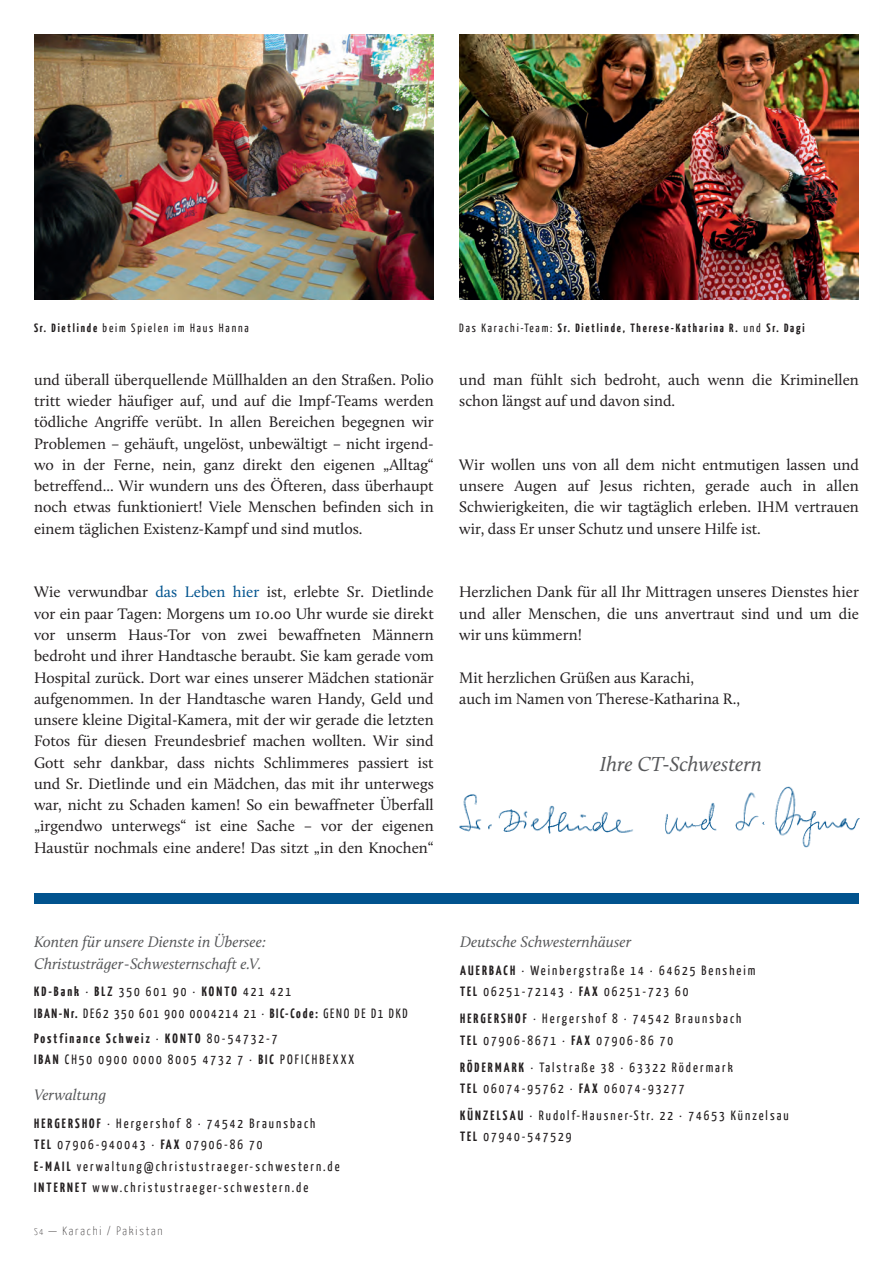
<style>
.page{position:relative;width:893px;height:1263px;background:#fff}
.page>*{position:absolute;margin:0;border:0;box-sizing:border-box;transform-origin:0 0}
.t1{font:italic 21px "Calluna";color:#57585a}
.t2{font:15.75px/21.3px "Calluna";color:#231f20;text-align:justify}
.t3{font:italic 15.75px/21.3px "Calluna";color:#57585a}
.t4{font:13.5px/21.3px "Yanone Kaffeesatz";letter-spacing:.15em;color:#231f20}
.t5{font:13.5px/21.3px "Yanone Kaffeesatz";letter-spacing:.125em;color:#231f20}
.t6{font:700 13.5px "Yanone Kaffeesatz";letter-spacing:.16em;color:#231f20}
.t7{font:700 12px "Yanone Kaffeesatz";letter-spacing:.15em;color:#231f20}
.t8{font:12px "Yanone Kaffeesatz";letter-spacing:.15em;color:#231f20}
.t9{font:100 12px "Yanone Kaffeesatz";letter-spacing:.15em;color:#231f20}
.s1{font-weight:700}
.s2{font-weight:400}
.s3{color:#01538e}
.s4{font-size:9.75px}
</style>
<div class="page">
<div style="left:34px;top:893px;width:825px;height:11px;background:#01538e"></div>
<img style="left:34px;top:34px;width:400px;height:266px">
<img style="left:459px;top:34px;width:400px;height:266px">
<img style="left:459px;top:786px;width:401px;height:62px">
<p class="t8" style="left:34px;top:320px;width:216px"><span class="s1">SR. DIETLINDE</span> beim Spielen im Haus Hanna</p>
<p class="t7" style="left:459px;top:320px;width:347px"><span class="s2">Das Karachi-Team:</span> SR. DIETLINDE, THERESE-KATHARINA R. <span class="s2">und</span> SR. DAGI</p>
<p class="t2" style="left:34px;top:369px;width:401px">und überall überquellende Müllhalden an den Straßen. Polio tritt wieder häufiger auf, und auf die Impf-Teams werden tödliche Angriffe verübt. In allen Bereichen begegnen wir Problemen – gehäuft, ungelöst, unbewältigt – nicht irgend&shy;wo in der Ferne, nein, ganz direkt den eigenen „Alltag“ betreffend... Wir wundern uns des Öfteren, dass überhaupt noch etwas funktioniert! Viele Menschen befinden sich in einem täglichen Existenz-Kampf und sind mutlos.</p>
<p class="t2" style="left:34px;top:581px;width:401px">Wie verwundbar <span class="s3">das Leben hier</span> ist, erlebte Sr. Dietlinde vor ein paar Tagen: Morgens um 10.00 Uhr wurde sie direkt vor unserm Haus-Tor von zwei bewaffneten Männern bedroht und ihrer Handtasche beraubt. Sie kam gerade vom Hospital zurück. Dort war eines unserer Mädchen stationär aufgenommen. In der Handtasche waren Handy, Geld und unsere kleine Digital-Kamera, mit der wir gerade die letzten Fotos für diesen Freundesbrief machen wollten. Wir sind Gott sehr dankbar, dass nichts Schlimmeres passiert ist und Sr. Dietlinde und ein Mädchen, das mit ihr unterwegs war, nicht zu Schaden kamen! So ein bewaffneter Überfall „irgendwo unterwegs“ ist eine Sache – vor der eigenen Haustür nochmals eine andere! Das sitzt „in den Knochen“</p>
<p class="t2" style="left:459px;top:369px;width:401px">und man fühlt sich bedroht, auch wenn die Kriminellen schon längst auf und davon sind.</p>
<p class="t2" style="left:459px;top:454px;width:401px">Wir wollen uns von all dem nicht entmutigen lassen und unsere Augen auf Jesus richten, gerade auch in allen Schwierigkeiten, die wir tagtäglich erleben. IHM vertrauen wir, dass Er unser Schutz und unsere Hilfe ist.</p>
<p class="t2" style="left:459px;top:581px;width:401px">Herzlichen Dank für all Ihr Mittragen unseres Dienstes hier und aller Menschen, die uns anvertraut sind und um die wir uns kümmern!</p>
<p class="t2" style="left:459px;top:666px;width:282px">Mit herzlichen Grüßen aus Karachi,<br>auch im Namen von Therese-Katharina R.,</p>
<h1 class="t1" style="left:600px;top:751px;width:164px">Ihre CT-Schwestern</h1>
<p class="t3" style="left:34px;top:931px;width:234px">Konten für unsere Dienste in Übersee:<br>Christusträger-Schwesternschaft e.V.</p>
<p class="t5" style="left:34px;top:980px;width:375px"><span class="s1">KD-BANK</span> · <span class="s1">BLZ</span> 350 601 90 · <span class="s1">KONTO</span> 421 421<br><span class="s1">IBAN-NR.</span> DE62 350 601 900 0004214 21 · <span class="s1">BIC-CODE:</span> GENO DE D1 DKD</p>
<p class="t4" style="left:34px;top:1027px;width:322px"><span class="s1">POSTFINANCE SCHWEIZ</span> · <span class="s1">KONTO</span> 80-54732-7<br><span class="s1">IBAN</span> CH50 0900 0000 8005 4732 7 · <span class="s1">BIC</span> POFICHBEXXX</p>
<p class="t3" style="left:34px;top:1084px;width:74px">Verwaltung</p>
<p class="t6" style="left:34px;top:1114px;width:42px">HERGERSHOF</p>
<p class="t4" style="left:34px;top:1112px;width:283px;text-indent:73px">· Hergershof 8 · 74542 Braunsbach<br><span class="s1">TEL</span> 07906-940043 · <span class="s1">FAX</span> 07906-86 70<br><span class="s1">E-MAIL</span></p>
<p class="t4" style="left:34px;top:1155px;width:307px;text-indent:43px">verwaltung@christustraeger-schwestern.de<br><span class="s1">INTER NET</span> www.christustraeger-schwestern.de</p>
<p class="t9" style="left:34px;top:1224px;width:130px"><span class="s4">s4</span> — Karachi / Pakistan</p>
<p class="t3" style="left:460px;top:931px;width:173px">Deutsche Schwesternhäuser</p>
<p class="t6" style="left:460px;top:961px;width:30px">AUERBACH</p>
<p class="t4" style="left:460px;top:959px;width:297px;text-indent:61px">· Weinbergstraße 14 · 64625 Bensheim<br><span class="s1">TEL</span> 06251-72143 · <span class="s1">FAX</span> 06251-723 60</p>
<p class="t6" style="left:460px;top:1010px;width:42px">HERGERSHOF</p>
<p class="t4" style="left:460px;top:1007px;width:283px;text-indent:73px">· Hergershof 8 · 74542 Braunsbach<br><span class="s1">TEL</span> 07906-8671 · <span class="s1">FAX</span> 07906-86 70</p>
<p class="t6" style="left:460px;top:1058px;width:37px">RÖDERMARK</p>
<p class="t4" style="left:460px;top:1056px;width:274px;text-indent:70px">· Talstraße 38 · 63322 Rödermark<br><span class="s1">TEL</span> 06074-95762 · <span class="s1">FAX</span> 06074-93277</p>
<p class="t4" style="left:460px;top:1104px;width:330px"><span class="s1">KÜNZELSA U</span> · Rudolf-Hausner-Str. 22 · 74653 Künzelsau<br><span class="s1">TEL</span> 07940-547529</p>
</div>
